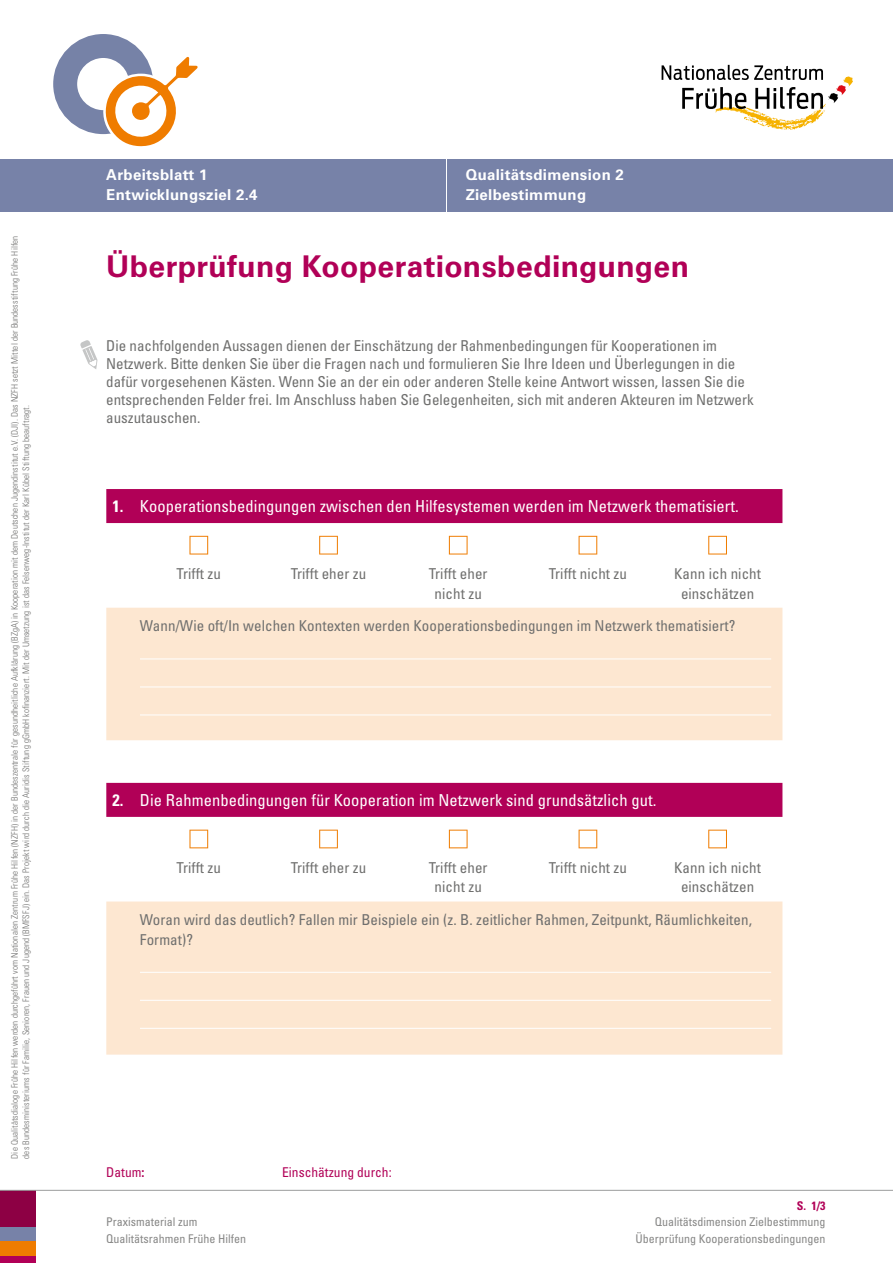
<style>
.page{position:relative;width:893px;height:1263px;background:#fff}
.page>*{position:absolute;margin:0;border:0;box-sizing:border-box;transform-origin:0 0}
.t1{font:700 30px "Univers LT Std";letter-spacing:.01em;color:#b10057}
.p_TKopf{font:condensed 16.5px "Univers LT Std";letter-spacing:.005em;color:#fff}
.p_TKopf-2{font:700 condensed 16.5px "Univers LT Std";color:#fff}
.Anleitung_Univers_condensed{font:condensed 15px/18px "Univers LT Std";color:#6f6f6e}
.Text_Univers_10_13_pt{font:condensed 15px/19.5px "Univers LT Std";letter-spacing:.005em;color:#6f6f6e;text-align:center}
.p_Bold_10_13_weiss{font:700 15px/19.5px "Univers LT Std";letter-spacing:.02em;color:#fff}
.t2{font:condensed 13.5px "Univers LT Std";color:#b10057}
.p_57_Con_8_11_Pt{font:condensed 12px/16.5px "Univers LT Std";color:#878786;text-align:right}
.t3{font:700 condensed 12px "Univers LT Std";color:#b10057}
.t4{font:300 condensed 9px/11.2px "Univers LT Std";letter-spacing:.01em;color:#6f6f6e}
.s1{font-weight:700}
</style>
<div class="page">
<div style="left:0;top:1255px;width:35px;height:8px;background:#b10057"></div>
<div style="left:0;top:1191px;width:35px;height:36px;background:#8d0044"></div>
<div style="left:0;top:1227px;width:35px;height:14px;background:#7782a8"></div>
<div style="left:0;top:1241px;width:35px;height:14px;background:#ef7c00"></div>
<div style="left:0;top:159px;width:893px;height:53px;background:#7782a8"></div>
<hr style="left:446px;top:147px;width:1px;height:74px;background:#fff">
<hr style="left:0;top:1190px;width:893px;height:1px;background:#9c9d9d">
<div style="left:53px;top:34px;width:100px;height:100px;border:24px solid #7682a7;border-radius:50%"></div>
<svg style="left:101px;top:52px;width:97px;height:95px"></svg>
<svg style="left:80px;top:340px;width:17px;height:29px"></svg>
<div style="left:106px;top:489px;width:676px;height:34px;background:#b10057"></div>
<div style="left:106px;top:608px;width:676px;height:132px;background:#fde7d1"></div>
<svg style="left:189px;top:536px;width:19px;height:18px"></svg>
<svg style="left:319px;top:536px;width:19px;height:18px"></svg>
<svg style="left:449px;top:536px;width:19px;height:18px"></svg>
<svg style="left:579px;top:536px;width:18px;height:18px"></svg>
<svg style="left:708px;top:536px;width:19px;height:18px"></svg>
<hr style="left:140px;top:658px;width:631px;height:1px;background:#fff">
<hr style="left:140px;top:687px;width:631px;height:1px;background:#fff">
<hr style="left:140px;top:715px;width:631px;height:1px;background:#fff">
<div style="left:106px;top:783px;width:676px;height:34px;background:#b10057"></div>
<div style="left:106px;top:901px;width:676px;height:153px;background:#fde7d1"></div>
<svg style="left:189px;top:830px;width:19px;height:18px"></svg>
<svg style="left:319px;top:830px;width:19px;height:18px"></svg>
<svg style="left:449px;top:830px;width:19px;height:18px"></svg>
<svg style="left:579px;top:830px;width:18px;height:18px"></svg>
<svg style="left:708px;top:830px;width:19px;height:18px"></svg>
<hr style="left:140px;top:972px;width:631px;height:1px;background:#fff">
<hr style="left:140px;top:1000px;width:631px;height:1px;background:#fff">
<hr style="left:140px;top:1028px;width:631px;height:1px;background:#fff">
<svg style="left:662px;top:65px;width:191px;height:65px"></svg>
<p class="t4" style="left:9px;top:1158px;width:924px;rotate:-90deg">Die Qualitätsdialoge Frühe Hilfen werden durchgeführt vom Nationalen Zentrum Frühe Hilfen (NZFH) in der Bundeszentrale für gesundheitliche Aufklärung (BZgA) in Kooperation mit dem Deutschen Jugendinstitut e.V. (DJI). Das NZFH setzt Mittel der Bundesstiftung Frühe Hilfen des Bundesministeriums für Familie, Senioren, Frauen und Jugend (BMFSFJ) ein. Das Projekt wird durch die Auridis Stiftung gGmbH kofinanziert. Mit der Umsetzung ist das Felsenweg-Institut der Karl Kübel Stiftung beauftragt.</p>
<p class="p_Bold_10_13_weiss" style="left:106px;top:165px;width:153px">Arbeitsblatt 1<br>Entwicklungsziel 2.4</p>
<p class="p_Bold_10_13_weiss" style="left:466px;top:165px;width:160px">Qualitätsdimension 2</p>
<p class="p_Bold_10_13_weiss" style="left:466px;top:185px;width:122px">Zielbestimmung</p>
<h1 class="t1" style="left:106px;top:249px;width:584px">Überprüfung Kooperationsbedingungen</h1>
<p class="Anleitung_Univers_condensed" style="left:106px;top:336px;width:649px">Die nachfolgenden Aussagen dienen der Einschätzung der Rahmenbedingungen für Kooperationen im Netzwerk. Bitte denken Sie über die Fragen nach und formulieren Sie Ihre Ideen und Überlegungen in die dafür vorgesehenen Kästen. Wenn Sie an der ein oder anderen Stelle keine Antwort wissen, lassen Sie die entsprechenden Felder frei. Im Anschluss haben Sie Gelegenheiten, sich mit anderen Akteuren im Netzwerk auszutauschen.</p>
<p class="p_TKopf-2" style="left:112px;top:496px;width:13px">1.</p>
<p class="p_TKopf" style="left:140px;top:496px;width:600px">Kooperationsbedingungen zwischen den Hilfesystemen werden im Netzwerk thematisiert.</p>
<p class="Text_Univers_10_13_pt" style="left:177px;top:564px;width:46px">Trifft zu</p>
<p class="Text_Univers_10_13_pt" style="left:291px;top:564px;width:77px">Trifft eher zu</p>
<p class="Text_Univers_10_13_pt" style="left:429px;top:564px;width:60px">Trifft eher nicht zu</p>
<p class="Text_Univers_10_13_pt" style="left:549px;top:564px;width:80px">Trifft nicht zu</p>
<p class="Text_Univers_10_13_pt" style="left:674px;top:564px;width:88px">Kann ich nicht einschätzen</p>
<p class="Anleitung_Univers_condensed" style="left:140px;top:617px;width:597px">Wann/Wie oft/In welchen Kontexten werden Kooperationsbedingungen im Netzwerk thematisiert?</p>
<p class="p_TKopf-2" style="left:112px;top:790px;width:13px">2.</p>
<p class="p_TKopf" style="left:140px;top:789px;width:518px">Die Rahmenbedingungen für Kooperation im Netzwerk sind grundsätzlich gut.</p>
<p class="Text_Univers_10_13_pt" style="left:177px;top:858px;width:46px">Trifft zu</p>
<p class="Text_Univers_10_13_pt" style="left:291px;top:858px;width:77px">Trifft eher zu</p>
<p class="Text_Univers_10_13_pt" style="left:429px;top:858px;width:60px">Trifft eher nicht zu</p>
<p class="Text_Univers_10_13_pt" style="left:549px;top:858px;width:80px">Trifft nicht zu</p>
<p class="Text_Univers_10_13_pt" style="left:674px;top:858px;width:88px">Kann ich nicht einschätzen</p>
<p class="Anleitung_Univers_condensed" style="left:140px;top:910px;width:613px;line-height:19.5px">Woran wird das deutlich? Fallen mir Beispiele ein (z. B. zeitlicher Rahmen, Zeitpunkt, Räumlichkeiten,<br>Format)?</p>
<p class="t2" style="left:106px;top:1163px;width:40px">Datum<span class="s1">:</span></p>
<p class="t2" style="left:282px;top:1163px;width:111px">Einschätzung durch:</p>
<p class="p_57_Con_8_11_Pt" style="left:106px;top:1213px;width:141px;text-align:left">Praxismaterial zum<br>Qualitätsrahmen Frühe Hilfen</p>
<p class="t3" style="left:797px;top:1198px;width:30px">S. 1/3</p>
<p class="p_57_Con_8_11_Pt" style="left:635px;top:1213px;width:191px">Qualitätsdimension Zielbestimmung<br>Überprüfung Kooperationsbedingungen</p>
</div>
